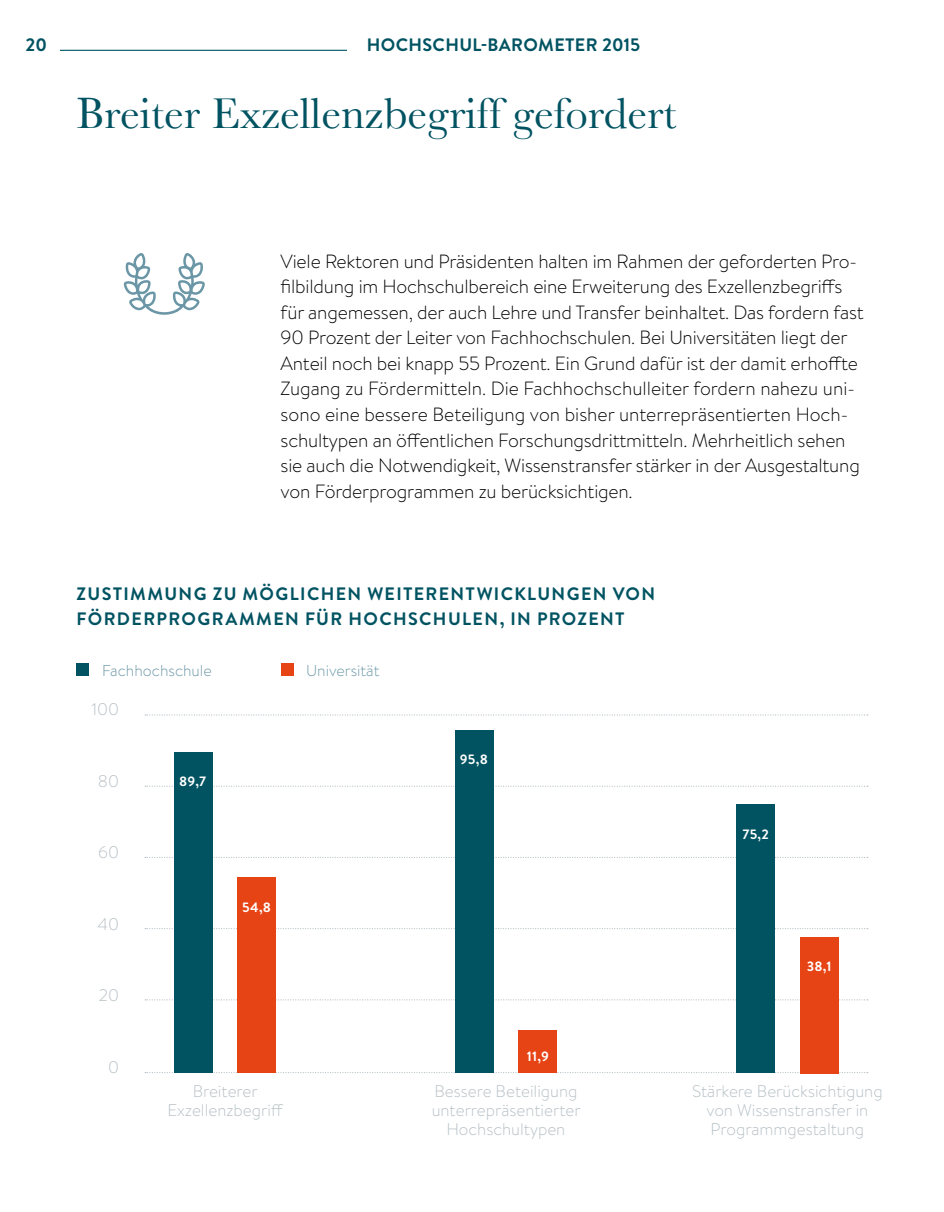
<style>
.page{position:relative;width:944px;height:1212px;background:#fff}
.page>*{position:absolute;margin:0;border:0;box-sizing:border-box;transform-origin:0 0}
.t1{font:45px "Baskerville";color:#015362}
.t2{font:300 19.12px/25.4px "Brandon Text";letter-spacing:-.01em;color:#000}
.t3{font:700 18px/25.4px "Brandon Text";letter-spacing:.07em;color:#015362}
.t4{font:700 18px "Brandon Text";letter-spacing:.02em;color:#015362}
.t5{font:300 16.88px/19.1px "Brandon Text";color:#b6c0c6;text-align:center}
.t6{font:300 15.75px "Brandon Text";color:#6a96a6}
.t7{font:700 13.5px "Brandon Text";letter-spacing:.02em;color:#fff}
</style>
<div class="page">
<hr style="left:60px;top:50px;width:287px;height:1px;background:#015362">
<svg style="left:145px;top:1072px;width:723px;height:1px"></svg>
<svg style="left:145px;top:999px;width:723px;height:1px"></svg>
<svg style="left:145px;top:714px;width:723px;height:1px"></svg>
<svg style="left:145px;top:857px;width:723px;height:1px"></svg>
<svg style="left:145px;top:928px;width:723px;height:1px"></svg>
<svg style="left:145px;top:786px;width:723px;height:1px"></svg>
<div style="left:174px;top:752px;width:38px;height:321px;background:#015362"></div>
<div style="left:238px;top:877px;width:38px;height:196px;background:#e64415"></div>
<div style="left:736px;top:804px;width:39px;height:269px;background:#015362"></div>
<div style="left:800px;top:937px;width:38px;height:136px;background:#e64415"></div>
<div style="left:77px;top:663px;width:12px;height:13px;background:#015362"></div>
<div style="left:281px;top:663px;width:12px;height:13px;background:#e64415"></div>
<div style="left:455px;top:730px;width:38px;height:343px;background:#015362"></div>
<div style="left:519px;top:1031px;width:38px;height:42px;background:#e64415"></div>
<svg style="left:124px;top:253px;width:81px;height:62px"></svg>
<p class="t3" style="left:26px;top:32px;width:23px">20</p>
<p class="t4" style="left:367px;top:32px;width:275px">HOCHSCH UL-BAROMETER 2015</p>
<h1 class="t1" style="left:77px;top:86px;width:602px">Breiter Exzellenzbegriff gefordert</h1>
<p class="t2" style="left:281px;top:248px;width:585px">Viele Rektoren und Präsidenten halten im Rahmen der geforderten Pro&shy;filbildung im Hochschulbereich eine Erweiterung des Exzellenzbegriffs für angemessen, der auch Lehre und Transfer beinhaltet. Das fordern fast 90 Prozent der Leiter von Fachhochschulen. Bei Universitäten liegt der Anteil noch bei knapp 55 Prozent. Ein Grund dafür ist der damit erhoffte Zugang zu Fördermitteln. Die Fachhochschulleiter fordern nahezu uni&shy;sono eine bessere Beteiligung von bisher unterrepräsentierten Hoch&shy;schultypen an öffentlichen Forschungsdrittmitteln. Mehrheitlich sehen sie auch die Notwendigkeit, Wissenstransfer stärker in der Ausgestaltung von Förderprogrammen zu berücksichtigen.</p>
<p class="t3" style="left:77px;top:580px;width:580px">ZUSTIMMUNG ZU MÖGLICHEN WEITERENTWICKLUNGEN VON<br>FÖRDERPROGRAMMEN FÜR HOCHSCHULEN, I N PROZENT</p>
<p class="t6" style="left:102px;top:660px;width:111px">Fachhochschule</p>
<p class="t6" style="left:306px;top:660px;width:75px">Universität</p>
<p class="t5" style="left:91px;top:699px;width:29px">100</p>
<p class="t5" style="left:98px;top:771px;width:23px">80</p>
<p class="t5" style="left:98px;top:842px;width:22px">60</p>
<p class="t5" style="left:98px;top:914px;width:23px">40</p>
<p class="t5" style="left:99px;top:985px;width:22px">20</p>
<p class="t5" style="left:108px;top:1056px;width:12px">0</p>
<p class="t7" style="left:179px;top:772px;width:29px">89,7</p>
<p class="t7" style="left:242px;top:898px;width:30px">54,8</p>
<p class="t7" style="left:460px;top:750px;width:30px">95,8</p>
<p class="t7" style="left:527px;top:1047px;width:24px">11,9</p>
<p class="t7" style="left:742px;top:825px;width:28px">75,2</p>
<p class="t7" style="left:807px;top:956px;width:26px">38,1</p>
<p class="t5" style="left:168px;top:1080px;width:117px">Breiterer<br>Exzellenzbegriff</p>
<p class="t5" style="left:692px;top:1081px;width:192px">Stärkere Berücksichtigung von Wissenstransfer in<br>Programmgestaltung</p>
<p class="t5" style="left:432px;top:1081px;width:151px">Bessere Beteiligung unterrepräsentierter<br>Hochschultypen</p>
</div>
